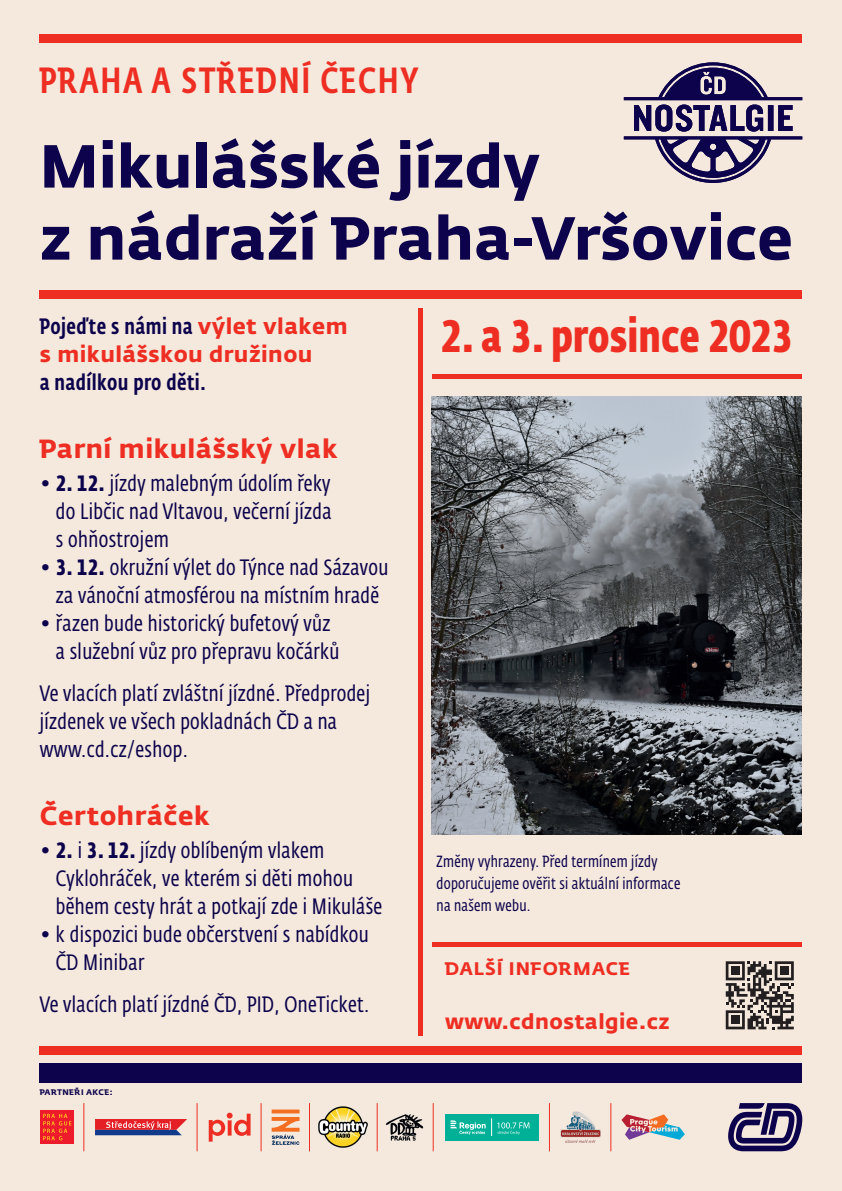
<style>
.page{position:relative;width:842px;height:1191px;background:#f5e9dd}
.page>*{position:absolute;margin:0;border:0;box-sizing:border-box;transform-origin:0 0}
.t1{font:700 60px/72px "CD Fedra Pro";color:#0c034c}
.t2{font:700 45px "CD Fedra Cond Pro";color:#ee2e22}
.t3{font:500 36px "CD Fedra Cond Pro";letter-spacing:.05em;color:#ee2e22}
.t4{font:700 26px "CD Fedra Pro";letter-spacing:.02em;color:#ee2e22}
.t5{font:22px/28px "CD Fedra Cond Pro";letter-spacing:.02em;color:#0c034c}
.t6{font:500 22px "CD Fedra Cond Pro";letter-spacing:.02em;color:#0c034c}
.t7{font:700 22px "CD Fedra Pro";letter-spacing:.02em;color:#ee2e22}
.t8{font:700 21px "CD Fedra Pro";letter-spacing:.02em;color:#ee2e22}
.t9{font:700 18px "CD Fedra Pro";letter-spacing:.05em;color:#ee2e22}
.t10{font:16px/22px "CD Fedra Cond Pro";letter-spacing:.02em;color:#0c034c}
.t11{font:700 8px "CD Fedra Pro";letter-spacing:.05em;color:#0c034c}
.s1{font-family:"CD Fedra Pro";font-weight:700;color:#ee2e22}
.s2{font-weight:700}
</style>
<div class="page">
<div style="left:40px;top:1046px;width:762px;height:8px;background:#ee2e22"></div>
<div style="left:40px;top:1063px;width:762px;height:20px;background:#0c034c"></div>
<svg style="left:728px;top:1103px;width:74px;height:48px"></svg>
<div style="left:40px;top:290px;width:762px;height:9px;background:#ee2e22"></div>
<img style="left:432px;top:397px;width:369px;height:437px">
<img style="left:560px;top:1111px;width:40px;height:32px">
<div style="left:40px;top:1110px;width:17px;height:33px;background:#ee1b2c"></div>
<div style="left:57px;top:1110px;width:17px;height:33px;background:#ee1b2c"></div>
<svg style="left:43px;top:1113px;width:28px;height:27px"></svg>
<svg style="left:209px;top:1112px;width:42px;height:29px"></svg>
<svg style="left:272px;top:1109px;width:28px;height:35px"></svg>
<hr style="left:197px;top:1103px;width:1px;height:48px;background:#ee2e22">
<hr style="left:261px;top:1103px;width:1px;height:48px;background:#ee2e22">
<hr style="left:309px;top:1103px;width:1px;height:48px;background:#ee2e22">
<hr style="left:377px;top:1103px;width:1px;height:48px;background:#ee2e22">
<hr style="left:433px;top:1103px;width:1px;height:48px;background:#ee2e22">
<hr style="left:549px;top:1103px;width:1px;height:48px;background:#ee2e22">
<hr style="left:610px;top:1103px;width:1px;height:48px;background:#ee2e22">
<hr style="left:83px;top:1103px;width:1px;height:48px;background:#ee2e22">
<svg style="left:621px;top:1114px;width:64px;height:25px"></svg>
<img style="left:385px;top:1114px;width:39px;height:27px">
<svg style="left:95px;top:1119px;width:92px;height:16px"></svg>
<svg style="left:445px;top:1114px;width:94px;height:26px;background:#18b8a1"></svg>
<img style="left:318px;top:1106px;width:50px;height:41px">
<div style="left:40px;top:34px;width:762px;height:9px;background:#ee2e22"></div>
<svg style="left:624px;top:62px;width:178px;height:121px"></svg>
<hr style="left:419px;top:308px;width:4px;height:728px;background:#ee2e22">
<hr style="left:432px;top:374px;width:369px;height:4px;background:#ee2e22">
<hr style="left:432px;top:942px;width:369px;height:4px;background:#ee2e22">
<svg style="left:726px;top:961px;width:68px;height:68px"></svg>
<h3 class="t3" style="left:40px;top:66px;width:380px">PRAHA A STŘEDNÍ ČECHY</h3>
<h1 class="t1" style="left:40px;top:135px;width:755px">Mikulášské jízdy<br>z nádraží Praha-Vršovice</h1>
<p class="t6" style="left:40px;top:318px;width:309px">Pojeďte s námi na <span class="s1">výlet vlakem</span></p>
<p class="t7" style="left:40px;top:346px;width:274px">s mikulášskou družinou</p>
<p class="t6" style="left:40px;top:374px;width:168px">a nadílkou pro děti.</p>
<p class="t4" style="left:40px;top:439px;width:299px">Parní mikulášský vlak</p>
<p class="t5" style="left:56px;top:471px;width:277px;text-align:justify;text-indent:-16px"><span class="s2">• 2. 12.</span> jízdy malebným údolím řeky do Libčic nad Vltavou, večerní jízda s ohňostrojem</p>
<p class="t5" style="left:40px;top:555px;width:350px;text-align:center"><span class="s2">• 3. 12.</span> okružní výlet do Týnce nad Sázavou za vánoční atmosférou na místním hradě</p>
<p class="t5" style="left:56px;top:611px;width:285px;text-indent:-16px"><span class="s2">•</span> řazen bude historický bufetový vůz a služební vůz pro přepravu kočárků</p>
<p class="t5" style="left:40px;top:681px;width:332px">Ve vlacích platí zvláštní jízdné. Předprodej jízdenek ve všech pokladnách ČD a na www.cd.cz/eshop.</p>
<p class="t4" style="left:40px;top:805px;width:171px">Čertohráček</p>
<p class="t5" style="left:56px;top:838px;width:328px;text-indent:-16px"><span class="s2">• 2.</span> i <span class="s2">3. 12.</span> jízdy oblíbeným vlakem<br>Cyklohráček, ve kterém si děti mohou během cesty hrát a potkají zde i Mikuláše</p>
<p class="t5" style="left:56px;top:922px;width:314px;text-indent:-16px"><span class="s2">•</span> k dispozici bude občerstvení s nabídkou<br>ČD Minibar</p>
<p class="t5" style="left:40px;top:992px;width:331px">Ve vlacích platí jízdné ČD, PID, OneTicket.</p>
<p class="t11" style="left:40px;top:1089px;width:75px">PARTNEŘI AKCE:</p>
<h2 class="t2" style="left:440px;top:318px;width:354px">2. a 3. prosince 2023</h2>
<p class="t10" style="left:437px;top:851px;width:245px">Změny vyhrazeny. Před termínem jízdy doporučujeme ověřit si aktuální informace na našem webu.</p>
<p class="t9" style="left:445px;top:962px;width:186px">DALŠÍ INFORMACE</p>
<p class="t8" style="left:445px;top:1013px;width:226px">www.cdnostalgie.cz</p>
</div>
